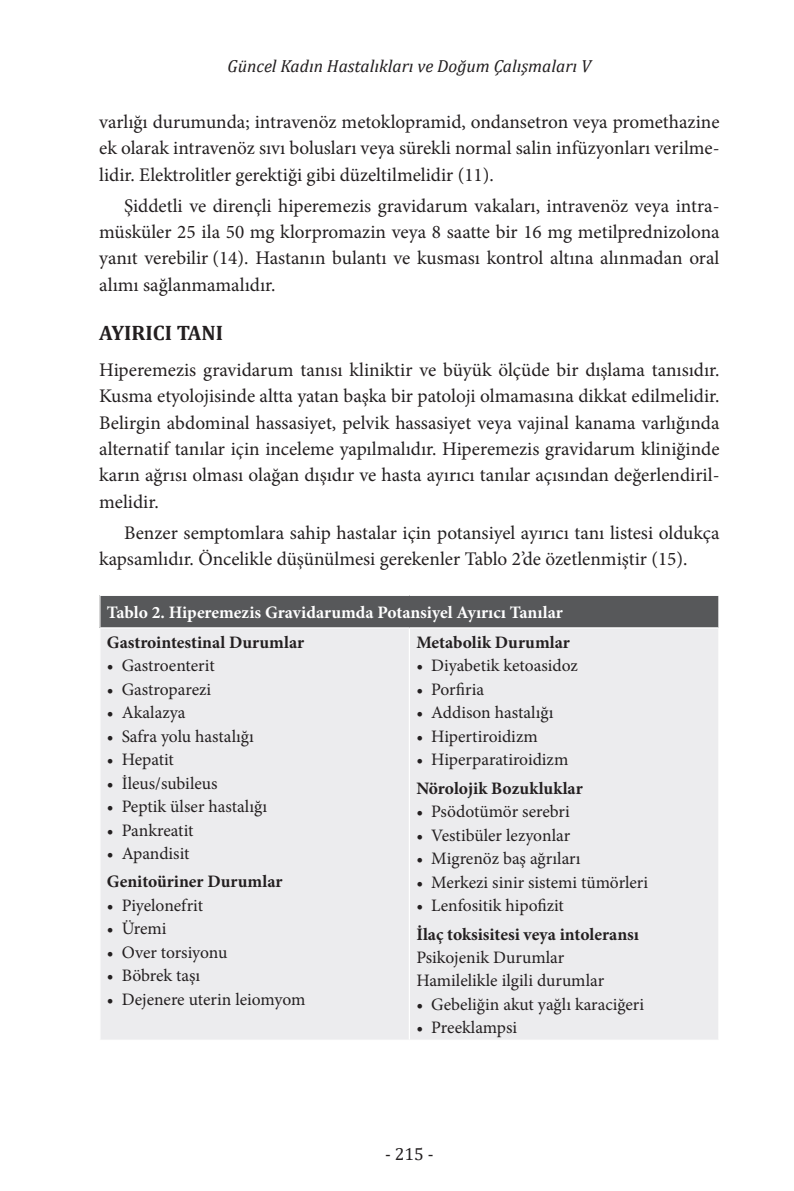
<style>
.page{position:relative;width:794px;height:1191px;background:#fff}
.page>*{position:absolute;margin:0;border:0;box-sizing:border-box;transform-origin:0 0}
.t1{font:700 21px "Cambria";color:#231f20}
.t2{font:19.25px/26.2px "Minion Pro";color:#231f20;text-align:justify}
.t3{font:17.5px/23.4px "Minion Pro";color:#231f20}
.t4{font:700 17.5px "Minion Pro";color:#231f20}
.t5{font:700 17.5px "Minion Pro";color:#fff}
.t6{font:italic 17.5px "Cambria";color:#231f20}
.t7{font:17.5px "Cambria";color:#231f20}
</style>
<div class="page">
<div style="left:100px;top:595px;width:619px;height:33px;background:#57585a"></div>
<div style="left:101px;top:629px;width:617px;height:410px;background:#ececee"></div>
<hr style="left:409px;top:628px;width:1px;height:411px;background:#fff">
<hr style="left:99px;top:594px;width:310px;height:2px;background:#fff">
<hr style="left:409px;top:594px;width:310px;height:2px;background:#fff">
<hr style="left:718px;top:596px;width:1px;height:31px;background:#fff">
<hr style="left:99px;top:627px;width:310px;height:1px;background:#fff">
<hr style="left:409px;top:627px;width:310px;height:1px;background:#fff">
<p class="t6" style="left:228px;top:54px;width:365px">Güncel Kadın Hastalıkları ve Doğum Çalışmaları V</p>
<p class="t2" style="left:99px;top:109px;width:622px">varlığı durumunda; intravenöz metoklopramid, ondansetron veya promethazine ek olarak intravenöz sıvı bolusları veya sürekli normal salin infüzyonları verilme&shy;lidir. Elektrolitler gerektiği gibi düzeltilmelidir (11).</p>
<p class="t2" style="left:99px;top:193px;width:622px;text-indent:25px">Şiddetli ve dirençli hiperemezis gravidarum vakaları, intravenöz veya intra&shy;müsküler 25 ila 50 mg klorpromazin veya 8 saatte bir 16 mg metilprednizolona yanıt verebilir (14). Hastanın bulantı ve kusması kontrol altına alınmadan oral alımı sağlanmamalıdır.</p>
<p class="t1" style="left:99px;top:318px;width:125px">AYIRICI TANI</p>
<p class="t2" style="left:99px;top:357px;width:622px">Hiperemezis gravidarum tanısı kliniktir ve büyük ölçüde bir dışlama tanısıdır.<br>Kusma etyolojisinde altta yatan başka bir patoloji olmamasına dikkat edilmelidir.<br>Belirgin abdominal hassasiyet, pelvik hassasiyet veya vajinal kanama varlığında alternatif tanılar için inceleme yapılmalıdır. Hiperemezis gravidarum kliniğinde karın ağrısı olması olağan dışıdır ve hasta ayırıcı tanılar açısından değerlendiril&shy;melidir.</p>
<p class="t2" style="left:99px;top:519px;width:622px;text-indent:25px">Benzer semptomlara sahip hastalar için potansiyel ayırıcı tanı listesi oldukça kapsamlıdır. Öncelikle düşünülmesi gerekenler Tablo 2’de özetlenmiştir (15).</p>
<p class="t5" style="left:107px;top:600px;width:457px">Tablo 2. Hiperemezis Gravidarumda Potansiyel Ayırıcı Tanılar</p>
<p class="t4" style="left:107px;top:629px;width:199px">Gastrointestinal Durumlar</p>
<p class="t3" style="left:107px;top:654px;width:109px">• Gastroenterit</p>
<p class="t3" style="left:107px;top:677px;width:106px">• Gastroparezi</p>
<p class="t3" style="left:107px;top:701px;width:80px">• Akalazya</p>
<p class="t3" style="left:107px;top:724px;width:148px">• Safra yolu hastalığı</p>
<p class="t3" style="left:107px;top:748px;width:69px">• Hepatit</p>
<p class="t3" style="left:107px;top:771px;width:112px">• İleus/subileus</p>
<p class="t3" style="left:107px;top:795px;width:162px">• Peptik ülser hastalığı</p>
<p class="t3" style="left:107px;top:818px;width:88px">• Pankreatit</p>
<p class="t3" style="left:107px;top:841px;width:84px">• Apandisit</p>
<p class="t4" style="left:107px;top:869px;width:177px">Genitoüriner Durumlar</p>
<p class="t3" style="left:107px;top:893px;width:98px">• Piyelonefrit</p>
<p class="t3" style="left:107px;top:917px;width:61px">• Üremi</p>
<p class="t3" style="left:107px;top:940px;width:122px">• Over torsiyonu</p>
<p class="t3" style="left:107px;top:964px;width:95px">• Böbrek taşı</p>
<p class="t3" style="left:107px;top:987px;width:200px">• Dejenere uterin leiomyom</p>
<p class="t4" style="left:416px;top:630px;width:155px">Metabolik Durumlar</p>
<p class="t3" style="left:416px;top:654px;width:163px">• Diyabetik ketoasidoz</p>
<p class="t3" style="left:416px;top:677px;width:69px">• Porfiria</p>
<p class="t3" style="left:416px;top:701px;width:139px">• Addison hastalığı</p>
<p class="t3" style="left:416px;top:724px;width:123px">• Hipertiroidizm</p>
<p class="t3" style="left:416px;top:748px;width:153px">• Hiperparatiroidizm</p>
<p class="t4" style="left:416px;top:775px;width:168px">Nörolojik Bozukluklar</p>
<p class="t3" style="left:416px;top:800px;width:155px">• Psödotümör serebri</p>
<p class="t3" style="left:416px;top:823px;width:155px">• Vestibüler lezyonlar</p>
<p class="t3" style="left:416px;top:847px;width:166px">• Migrenöz baş ağrıları</p>
<p class="t3" style="left:416px;top:870px;width:233px">• Merkezi sinir sistemi tümörleri</p>
<p class="t3" style="left:416px;top:893px;width:149px">• Lenfositik hipofizit</p>
<p class="t4" style="left:416px;top:921px;width:224px">İlaç toksisitesi veya intoleransı</p>
<p class="t3" style="left:416px;top:945px;width:189px">Psikojenik Durumlar<br>Hamilelikle ilgili durumlar</p>
<p class="t3" style="left:416px;top:992px;width:229px">• Gebeliğin akut yağlı karaciğeri</p>
<p class="t3" style="left:416px;top:1016px;width:102px">• Preeklampsi</p>
<p class="t7" style="left:385px;top:1143px;width:50px">- 215 -</p>
</div>
